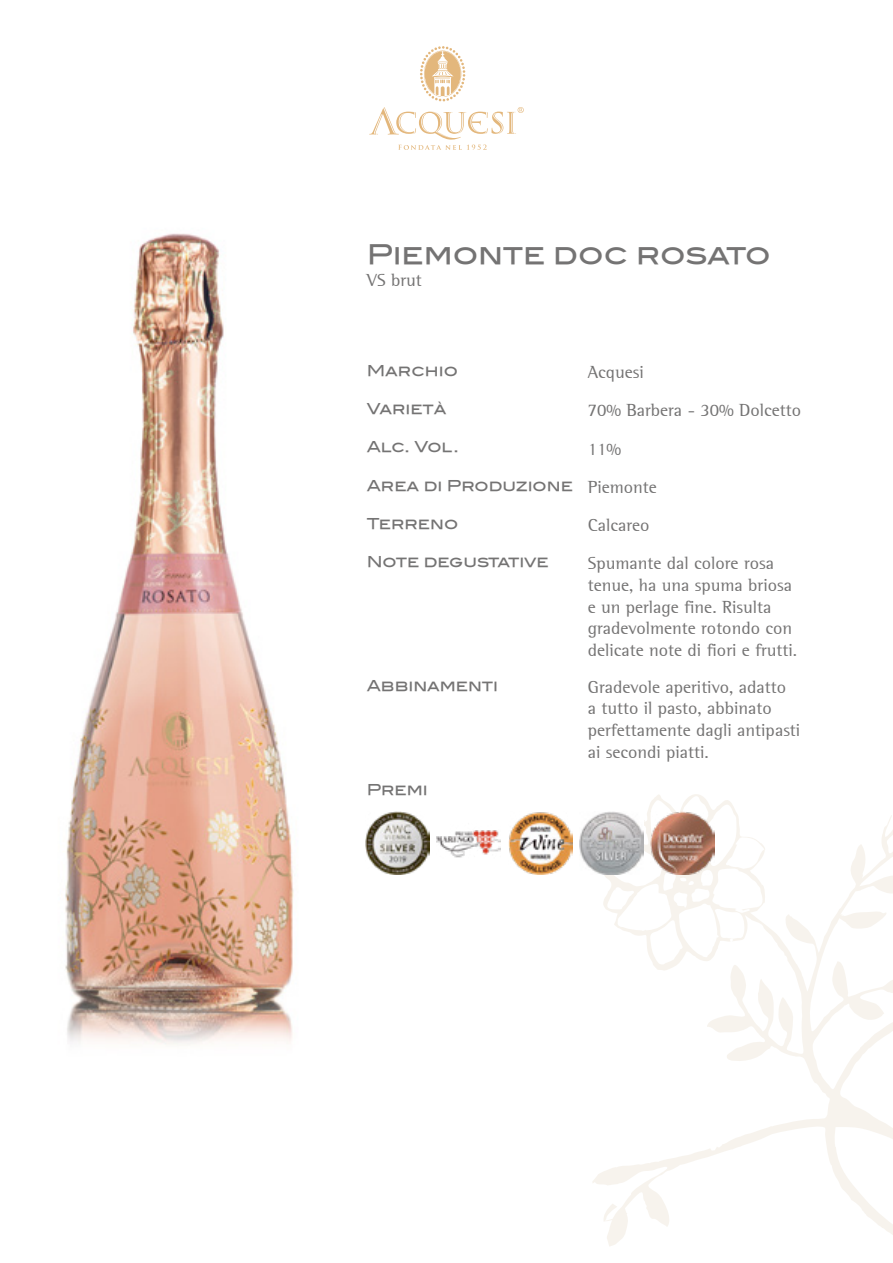
<style>
.page{position:relative;width:893px;height:1263px;background:#fff}
.page>*{position:absolute;margin:0;border:0;box-sizing:border-box;transform-origin:0 0}
.t1{font:27px "Blair Md ITCTT Medium";letter-spacing:-.005em;color:#747373}
.t2{font:18px/21.6px "AT Rotis Semi Serif";color:#747373}
.t3{font:15px "Blair Md ITCTT Medium";color:#747373}
</style>
<div class="page">
<svg style="left:369px;top:46px;width:155px;height:104px"></svg>
<svg style="left:592px;top:815px;width:301px;height:411px"></svg>
<svg style="left:884px;top:978px;width:9px;height:12px"></svg>
<svg style="left:851px;top:1002px;width:30px;height:15px"></svg>
<svg style="left:835px;top:963px;width:9px;height:29px"></svg>
<svg style="left:842px;top:915px;width:36px;height:10px"></svg>
<svg style="left:877px;top:876px;width:16px;height:12px"></svg>
<svg style="left:853px;top:847px;width:10px;height:36px"></svg>
<svg style="left:789px;top:916px;width:21px;height:25px"></svg>
<svg style="left:601px;top:794px;width:163px;height:171px"></svg>
<svg style="left:781px;top:1004px;width:8px;height:23px"></svg>
<svg style="left:760px;top:984px;width:11px;height:29px"></svg>
<svg style="left:731px;top:971px;width:13px;height:24px"></svg>
<svg style="left:712px;top:1019px;width:33px;height:10px"></svg>
<svg style="left:729px;top:1044px;width:40px;height:13px"></svg>
<svg style="left:595px;top:1168px;width:39px;height:14px"></svg>
<svg style="left:644px;top:1190px;width:24px;height:33px"></svg>
<svg style="left:834px;top:1105px;width:59px;height:130px"></svg>
<svg style="left:602px;top:1203px;width:25px;height:43px"></svg>
<img style="left:65px;top:233px;width:301px;height:812px">
<img style="left:366px;top:811px;width:63px;height:64px">
<img style="left:437px;top:830px;width:64px;height:28px">
<img style="left:508px;top:812px;width:64px;height:63px">
<img style="left:580px;top:811px;width:63px;height:64px">
<img style="left:651px;top:811px;width:64px;height:64px">
<h1 class="t1" style="left:367px;top:238px;width:405px">Piemonte doc rosato</h1>
<p class="t2" style="left:367px;top:269px;width:57px">VS brut</p>
<p class="t3" style="left:367px;top:361px;width:93px">Marchio</p>
<p class="t3" style="left:367px;top:400px;width:81px">Varietà</p>
<p class="t3" style="left:367px;top:438px;width:94px">Alc. Vol.</p>
<p class="t3" style="left:367px;top:476px;width:208px">Area di Produzione</p>
<p class="t3" style="left:367px;top:514px;width:93px">Terreno</p>
<p class="t3" style="left:367px;top:553px;width:183px">Note degustative</p>
<p class="t3" style="left:367px;top:676px;width:133px">Abbinamenti</p>
<p class="t3" style="left:367px;top:780px;width:63px">Premi</p>
<p class="t2" style="left:588px;top:353px;width:215px;line-height:38.2px">Acquesi<br>70% Barbera - 30% Dolcetto<br>11%<br>Piemonte<br>Calcareo<br>Spumante dal colore rosa</p>
<p class="t2" style="left:588px;top:574px;width:211px">tenue, ha una spuma briosa e un perlage fine. Risulta gradevolmente rotondo con delicate note di fiori e frutti.</p>
<p class="t2" style="left:588px;top:676px;width:214px">Gradevole aperitivo, adatto<br>a tutto il pasto, abbinato perfettamente dagli antipasti ai secondi piatti.</p>
</div>
